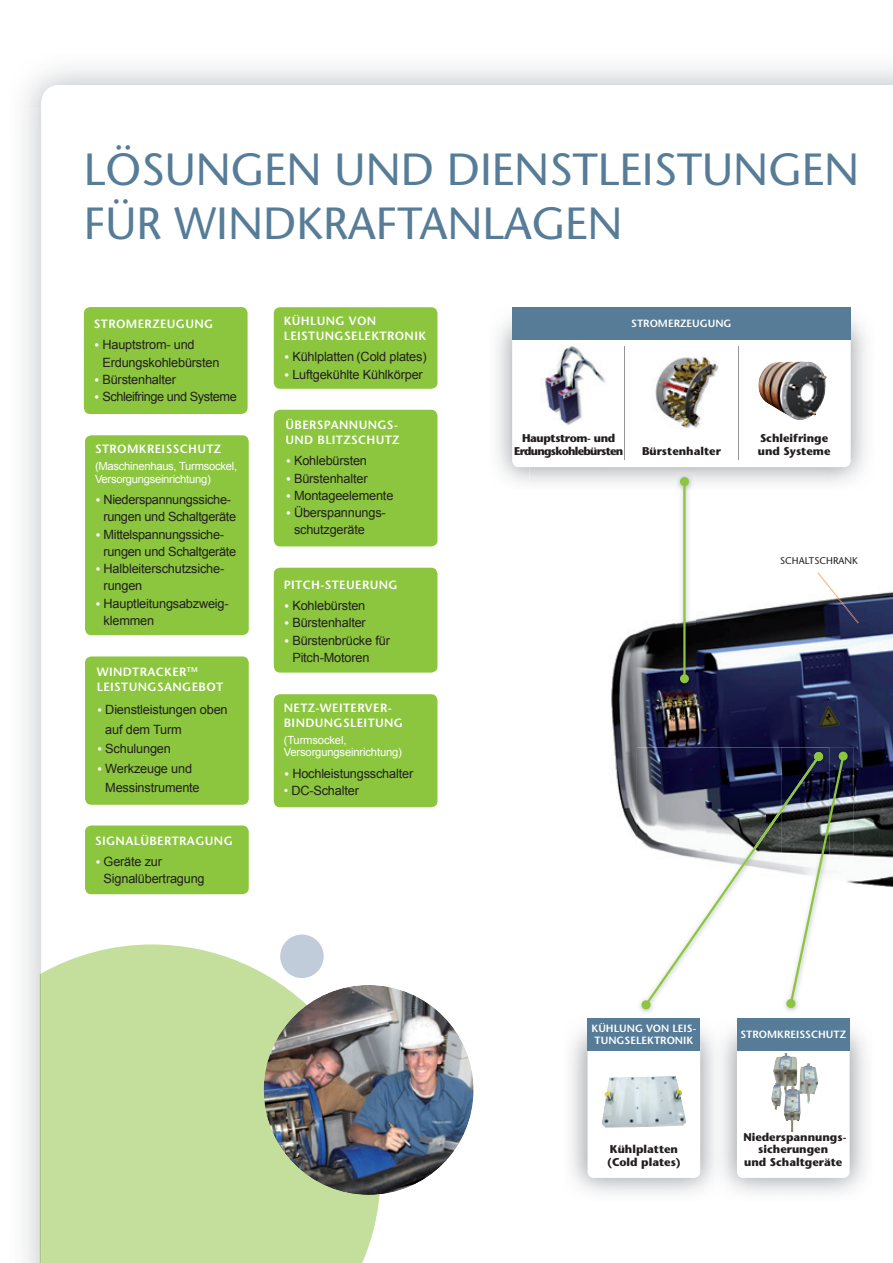
<style>
.page{position:relative;width:893px;height:1263px;background:#fff}
.page>*{position:absolute;margin:0;border:0;box-sizing:border-box;transform-origin:0 0}
.t1{font:45px/54px "Stone Sans";color:#567c98}
.t2{font:12.75px/17.2px "Arial";letter-spacing:-.015em;color:#231f20}
.t3{font:12.75px "Arial";letter-spacing:-.035em;color:#231f20}
.t4{font:600 12px/15px "Stone Sans";letter-spacing:.03em;color:#fff}
.t5{font:700 11.25px/12.8px "Stone Sans";color:#231f20}
.t6{font:11.25px/12.8px "Arial";letter-spacing:-.025em;color:#fff}
.t7{font:700 11.25px/12.8px "Stone Sans";letter-spacing:-.065em;color:#231f20;text-align:center}
.t8{font:600 10.5px/12.8px "Stone Sans";color:#fff}
.t9{font:9.75px "Stone Sans";color:#231f20}
.s1{font-family:"Info Text";color:#fff}
.s2{color:#fff}
</style>
<div class="page">
<img style="left:15px;top:107px;width:26px;height:1156px">
<img style="left:611px;top:591px;width:282px;height:296px">
<img style="left:40px;top:973px;width:1px;height:290px">
<svg style="left:41px;top:944px;width:340px;height:319px;background:#c8e1a2"></svg>
<div style="left:274px;top:568px;width:163px;height:105px;background:#8bc63e;border-radius:6px"></div>
<div style="left:85px;top:435px;width:164px;height:200px;background:#8bc63e;border-radius:6px"></div>
<img style="left:637px;top:747px;width:145px;height:266px">
<div style="left:641px;top:1000px;width:9px;height:9px;background:#8bc63e;border-radius:50%"></div>
<div style="left:84px;top:307px;width:164px;height:107px;background:#8bc63e;border-radius:6px"></div>
<div style="left:274px;top:410px;width:163px;height:136px;background:#8bc63e;border-radius:6px"></div>
<div style="left:85px;top:656px;width:164px;height:149px;background:#8bc63e;border-radius:6px"></div>
<div style="left:85px;top:825px;width:164px;height:69px;background:#8bc63e;border-radius:6px"></div>
<div style="left:274px;top:307px;width:163px;height:82px;background:#8bc63e;border-radius:6px"></div>
<img style="left:602px;top:1076px;width:84px;height:52px">
<div style="left:587px;top:1018px;width:113px;height:32px;background:#567c98"></div>
<div style="left:737px;top:1018px;width:113px;height:32px;background:#567c98"></div>
<img style="left:771px;top:1053px;width:47px;height:79px">
<div style="left:274px;top:694px;width:163px;height:113px;background:#8bc63e;border-radius:6px"></div>
<img style="left:850px;top:307px;width:16px;height:45px">
<img style="left:825px;top:352px;width:41px;height:131px">
<div style="left:512px;top:330px;width:338px;height:137px;background:#fff;border-radius:6px"></div>
<hr style="left:738px;top:347px;width:1px;height:113px;background:#939598">
<img style="left:758px;top:361px;width:69px;height:59px">
<img style="left:655px;top:357px;width:63px;height:72px">
<img style="left:540px;top:346px;width:66px;height:79px">
<div style="left:512px;top:307px;width:338px;height:32px;background:#567c98"></div>
<hr style="left:624px;top:347px;width:1px;height:113px;background:#939598">
<img style="left:829px;top:747px;width:25px;height:140px">
<img style="left:782px;top:747px;width:47px;height:264px">
<svg style="left:645px;top:752px;width:201px;height:254px"></svg>
<div style="left:839px;top:752px;width:9px;height:9px;background:#8bc63e;border-radius:50%"></div>
<div style="left:786px;top:999px;width:9px;height:9px;background:#8bc63e;border-radius:50%"></div>
<img style="left:264px;top:985px;width:210px;height:210px;border-radius:50%">
<div style="left:280px;top:934px;width:44px;height:44px;background:#c0ccd9;border-radius:50%"></div>
<img style="left:675px;top:472px;width:20px;height:217px">
<hr style="left:683px;top:481px;width:3px;height:198px;background:#8bc63e">
<div style="left:680px;top:477px;width:9px;height:9px;background:#8bc63e;border-radius:50%"></div>
<div style="left:680px;top:674px;width:9px;height:9px;background:#8bc63e;border-radius:50%"></div>
<img style="left:817px;top:572px;width:42px;height:51px">
<h1 class="t1" style="left:84px;top:147px;width:777px">LÖSUNGEN UND DIENSTLEISTUNGEN<br>FÜR WINDKRAFTANLAGEN</h1>
<p class="t4" style="left:94px;top:317px;width:121px">STROMERZEUGUNG</p>
<p class="t2" style="left:102px;top:336px;width:119px;text-indent:-9px"><span class="s1">•</span> Hauptstrom- und<br>Erdungskohlebürsten</p>
<p class="t2" style="left:94px;top:371px;width:84px"><span class="s1">•</span> Bürstenhalter</p>
<p class="t3" style="left:94px;top:390px;width:144px"><span class="s1">•</span> Schleifringe und Systeme</p>
<p class="t4" style="left:95px;top:442px;width:128px">STROMKREISSCHUTZ</p>
<p class="t6" style="left:95px;top:459px;width:144px">(Maschinenhaus, Turmsockel,<br>Versorgungseinrichtung)</p>
<p class="t2" style="left:103px;top:491px;width:134px;text-indent:-8px"><span class="s1">•</span> Niederspannungssiche&shy;rungen und Schaltgeräte</p>
<p class="t2" style="left:104px;top:525px;width:134px;text-indent:-9px"><span class="s1">•</span> Mittelspannungssiche&shy;rungen und Schaltgeräte</p>
<p class="t2" style="left:104px;top:560px;width:122px;text-indent:-9px"><span class="s1">•</span> Halbleiterschutzsiche&shy;rungen</p>
<p class="t2" style="left:104px;top:594px;width:127px;text-indent:-9px"><span class="s1">•</span> Hauptleitungsabzweig&shy;klemmen</p>
<p class="t4" style="left:97px;top:665px;width:128px">WINDTRACKER<sup>TM<br></sup>LEISTUNGSANGEBOT</p>
<p class="t2" style="left:105px;top:700px;width:124px;line-height:19.5px;text-indent:-9px"><span class="s1">•</span> Dienstleistungen oben auf dem Turm</p>
<p class="t2" style="left:97px;top:740px;width:76px"><span class="s1">•</span> Schulungen</p>
<p class="t2" style="left:105px;top:759px;width:96px;line-height:19.5px;text-indent:-9px"><span class="s1">•</span> Werkzeuge und<br>Messinstrumente</p>
<p class="t4" style="left:95px;top:834px;width:139px">SIGNALÜBERTRAGUNG</p>
<p class="t2" style="left:104px;top:853px;width:103px;text-indent:-9px"><span class="s1">•</span> Geräte zur<br>Signalübertragung</p>
<p class="t4" style="left:284px;top:314px;width:144px">KÜHLUNG VON<br>LEISTUNGSELEKTRONIK</p>
<p class="t2" style="left:284px;top:348px;width:144px"><span class="s1">•</span> Kühlplatten (Cold plates)</p>
<p class="t2" style="left:284px;top:365px;width:141px"><span class="s1">•</span> Luftgekühlte Kühlkörper</p>
<p class="t4" style="left:285px;top:419px;width:116px">ÜBERSPANNUNGS-<br>UND BLITZSCHUTZ</p>
<p class="t2" style="left:285px;top:452px;width:83px"><span class="s1">•</span> Kohlebürsten</p>
<p class="t2" style="left:285px;top:470px;width:84px"><span class="s1">•</span> Bürstenhalter</p>
<p class="t2" style="left:285px;top:487px;width:109px"><span class="s1">•</span> Montageelemente</p>
<p class="t2" style="left:294px;top:504px;width:93px;text-indent:-9px"><span class="s1">•</span> Überspannungs&shy;schutzgeräte</p>
<p class="t4" style="left:284px;top:578px;width:115px">PITCH-STEUERUNG</p>
<p class="t2" style="left:284px;top:597px;width:83px"><span class="s1">•</span> Kohlebürsten</p>
<p class="t2" style="left:284px;top:614px;width:84px"><span class="s1">•</span> Bürstenhalter</p>
<p class="t2" style="left:292px;top:631px;width:99px;text-indent:-9px"><span class="s1">•</span> Bürstenbrücke für<br>Pitch-Motoren</p>
<p class="t4" style="left:284px;top:701px;width:121px">NETZ-WEITERVER-<br>BINDUNGSLEITUNG</p>
<p class="t6" style="left:284px;top:733px;width:120px">(Turmsockel,<br>Versorgungseinrichtung)</p>
<p class="t2" style="left:284px;top:765px;width:131px"><span class="s1">•</span> Hochleistungsschalter</p>
<p class="t2" style="left:284px;top:782px;width:77px"><span class="s2">•</span> DC-Schalter</p>
<p class="t8" style="left:631px;top:318px;width:102px">STROMERZEUGUNG</p>
<p class="t7" style="left:514px;top:433px;width:111px">Hauptstrom- und<br>Erdungskohlebürsten</p>
<p class="t5" style="left:642px;top:446px;width:80px">Bürstenhalter</p>
<p class="t5" style="left:758px;top:433px;width:74px">Schleifringe und Systeme</p>
<p class="t9" style="left:780px;top:557px;width:79px">SCHALTSCHRANK</p>
<p class="t8" style="left:592px;top:1023px;width:106px">KÜHLUNG VON LEIS-<br>TUNGSELEKTRONIK</p>
<p class="t5" style="left:607px;top:1144px;width:75px">Kühlplatten (Cold plates)</p>
<p class="t8" style="left:740px;top:1029px;width:107px">STROMKREISSCHUTZ</p>
<p class="t5" style="left:743px;top:1131px;width:105px;text-align:center">Niederspannungs&shy;sicherungen<br>und Schaltgeräte</p>
</div>
